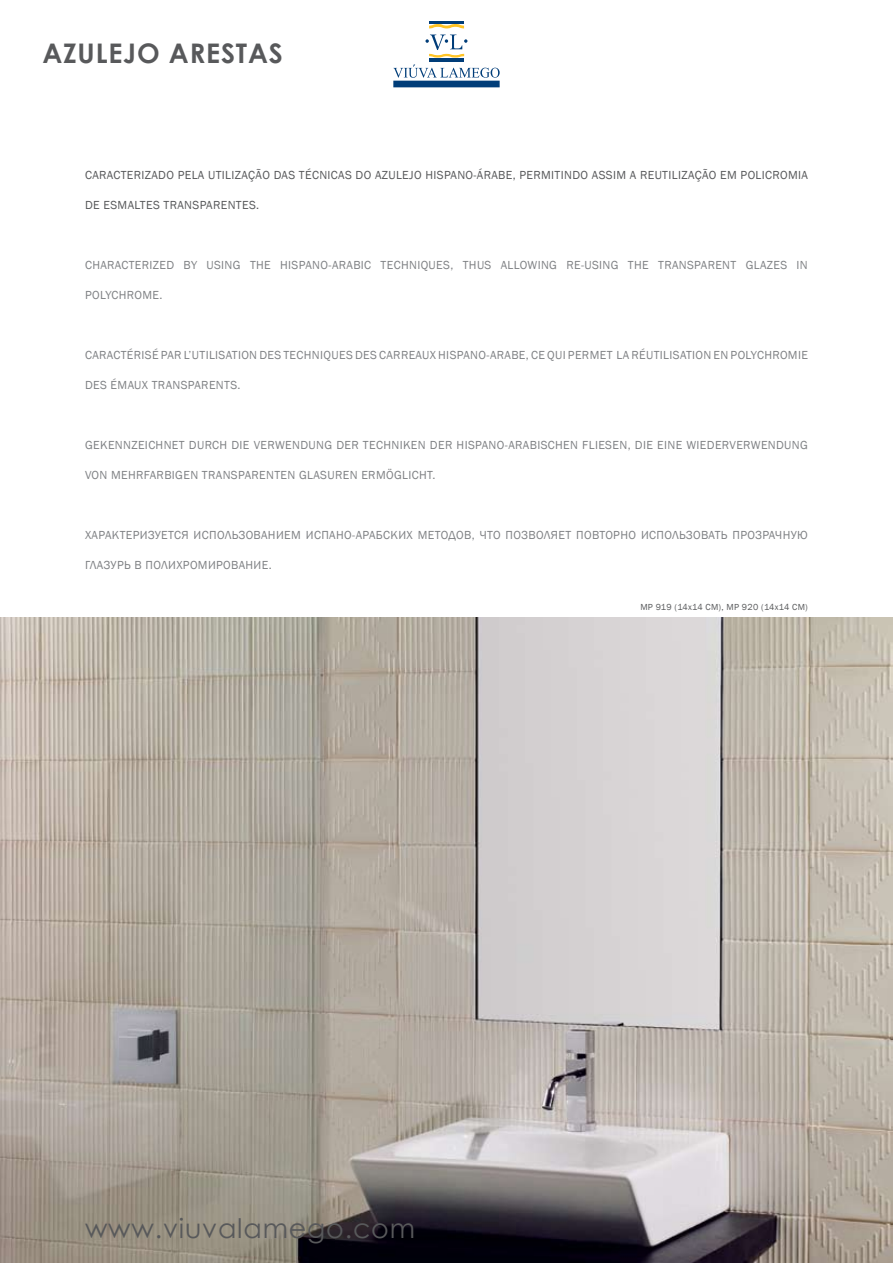
<style>
.page{position:relative;width:893px;height:1263px;background:#fff}
.page>*{position:absolute;margin:0;border:0;box-sizing:border-box;transform-origin:0 0}
.t1{font:27px "Century Gothic";letter-spacing:.03em;color:#58595b}
.t2{font:700 27px "Century Gothic";letter-spacing:.03em;color:#58595b}
.t3{font:12px "Franklin Gothic";letter-spacing:.03em;color:#808285}
.t4{font:12px "Franklin Gothic";letter-spacing:.03em;color:#58595b}
.t5{font:9px "Franklin Gothic";letter-spacing:.03em;color:#58595b}
</style>
<div class="page">
<img style="left:0;top:618px;width:893px;height:645px">
<div style="left:393px;top:81px;width:107px;height:6px;background:#003d79"></div>
<svg style="left:393px;top:65px;width:107px;height:13px"></svg>
<hr style="left:429px;top:21px;width:35px;height:2px;background:#003d79">
<svg style="left:429px;top:24px;width:35px;height:4px"></svg>
<hr style="left:429px;top:58px;width:35px;height:3px;background:#003d79">
<svg style="left:425px;top:35px;width:42px;height:23px"></svg>
<h1 class="t2" style="left:43px;top:32px;width:242px">AZULEJO ARESTAS</h1>
<p class="t4" style="left:85px;top:167px;width:724px">CARACTERIZADO PELA UTILIZAÇÃO DAS TÉCNICAS DO AZULEJO HISPANO-ÁRABE, PERMITINDO ASSIM A REUTILIZAÇÃO EM POLICROMIA</p>
<p class="t4" style="left:85px;top:197px;width:176px">DE ESMALTES TRANSPARENTES.</p>
<p class="t3" style="left:85px;top:257px;width:724px">CHARACTERIZED BY USING THE HISPANO-ARABIC TECHNIQUES, THUS ALLOWING RE-USING THE TRANSPARENT GLAZES IN</p>
<p class="t3" style="left:85px;top:287px;width:79px">POLYCHROME.</p>
<p class="t3" style="left:85px;top:347px;width:724px">CARACTÉRISÉ PAR L’UTILISATION DES TECHNIQUES DES CARREAUX HISPANO-ARABE, CE QUI PERMET LA RÉUTILISATION EN POLYCHROMIE</p>
<p class="t3" style="left:85px;top:377px;width:157px">DES ÉMAUX TRANSPARENTS.</p>
<p class="t3" style="left:85px;top:437px;width:724px">GEKENNZEICHNET DURCH DIE VERWENDUNG DER TECHNIKEN DER HISPANO-ARABISCHEN FLIESEN, DIE EINE WIEDERVERWENDUNG</p>
<p class="t3" style="left:85px;top:467px;width:352px">VON MEHRFARBIGEN TRANSPARENTEN GLASUREN ERMÖGLICHT.</p>
<p class="t3" style="left:85px;top:527px;width:724px">ХАРАКТЕРИЗУЕТСЯ ИСПОЛЬЗОВАНИЕМ ИСПАНО-АРАБСКИХ МЕТОДОВ, ЧТО ПОЗВОЛЯЕТ ПОВТОРНО ИСПОЛЬЗОВАТЬ ПРОЗРАЧНУЮ</p>
<p class="t3" style="left:85px;top:557px;width:188px">ГЛАЗУРЬ В ПОЛИХРОМИРОВАНИЕ.</p>
<p class="t5" style="left:640px;top:601px;width:169px">MP 919 (14x14 CM), MP 920 (14x14 CM)</p>
<h1 class="t1" style="left:85px;top:1211px;width:331px">www.viuvalamego.com</h1>
</div>
